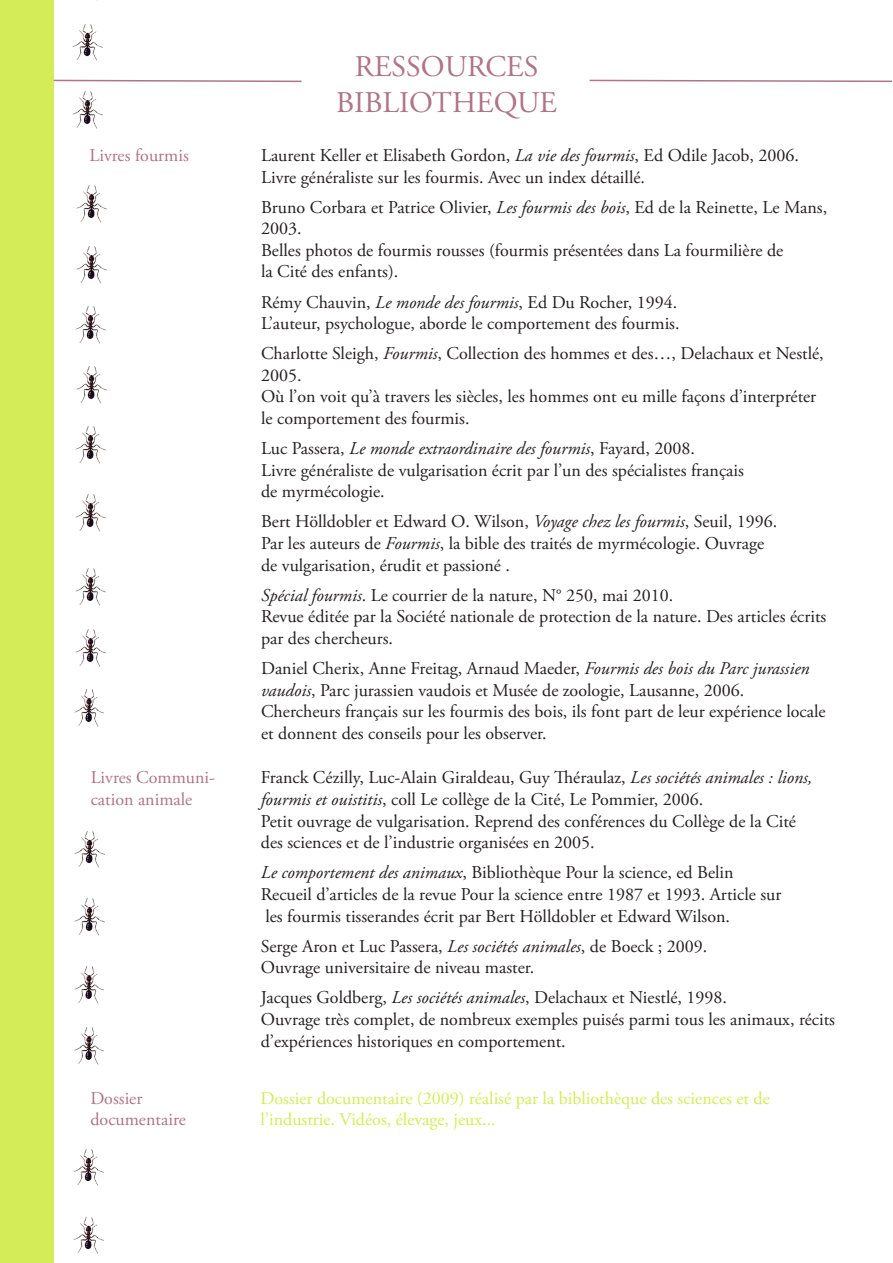
<style>
.page{position:relative;width:893px;height:1263px;background:#fff}
.page>*{position:absolute;margin:0;border:0;box-sizing:border-box;transform-origin:0 0}
.t1{font:30px/36px "Adobe Garamond Pro";color:#af7487;text-align:center}
.t2{font:18px/21.6px "Adobe Garamond Pro";color:#231f20}
.t3{font:18px/21.6px "Adobe Garamond Pro";color:#d4ec57}
.t4{font:18px/21.6px "Adobe Garamond Pro";color:#af7487}
.s1{font-style:italic}
</style>
<div class="page">
<div style="left:0;top:0;width:54px;height:1263px;background:#d4ec57"></div>
<svg style="left:53px;top:79px;width:249px;height:4px"></svg>
<svg style="left:589px;top:79px;width:304px;height:4px"></svg>
<img style="left:76px;top:426px;width:30px;height:37px">
<img style="left:76px;top:366px;width:30px;height:37px">
<img style="left:76px;top:494px;width:30px;height:37px">
<img style="left:75px;top:306px;width:30px;height:37px">
<img style="left:76px;top:246px;width:30px;height:37px">
<img style="left:76px;top:185px;width:30px;height:37px">
<img style="left:75px;top:831px;width:29px;height:37px">
<img style="left:75px;top:898px;width:29px;height:37px">
<img style="left:74px;top:689px;width:30px;height:37px">
<img style="left:75px;top:629px;width:30px;height:37px">
<img style="left:75px;top:568px;width:30px;height:37px">
<img style="left:74px;top:1149px;width:29px;height:37px">
<img style="left:74px;top:1217px;width:29px;height:37px">
<img style="left:74px;top:1027px;width:30px;height:37px">
<img style="left:74px;top:966px;width:30px;height:37px">
<img style="left:73px;top:24px;width:29px;height:37px">
<img style="left:73px;top:91px;width:29px;height:38px">
<h1 class="t1" style="left:336px;top:50px;width:223px">RESSOURCES<br>BIBLIOTHEQUE</h1>
<p class="t4" style="left:89px;top:145px;width:101px">Livres fourmis</p>
<p class="t2" style="left:261px;top:145px;width:539px">Laurent Keller et Elisabeth Gordon, <span class="s1">La vie des fourmis</span>, Ed Odile Jacob, 2006.<br>Livre généraliste sur les fourmis. Avec un index détaillé.</p>
<p class="t2" style="left:261px;top:197px;width:568px">Bruno Corbara et Patrice Olivier, <span class="s1">Les fourmis des bois</span>, Ed de la Reinette, Le Mans, 2003.<br>Belles photos de fourmis rousses (fourmis présentées dans La fourmilière de<br>la Cité des enfants).</p>
<p class="t2" style="left:261px;top:292px;width:420px">Rémy Chauvin, <span class="s1">Le monde des fourmis</span>, Ed Du Rocher, 1994.<br>L’auteur, psychologue, aborde le comportement des fourmis.</p>
<p class="t2" style="left:261px;top:343px;width:564px">Charlotte Sleigh, <span class="s1">Fourmis</span>, Collection des hommes et des…, Delachaux et Nestlé, 2005.<br>Où l’on voit qu’à travers les siècles, les hommes ont eu mille façons d’interpréter le comportement des fourmis.</p>
<p class="t2" style="left:261px;top:438px;width:484px">Luc Passera, <span class="s1">Le monde extraordinaire des fourmis</span>, Fayard, 2008.<br>Livre généraliste de vulgarisation écrit par l’un des spécialistes français de myrmécologie.</p>
<p class="t2" style="left:261px;top:512px;width:518px">Bert Hölldobler et Edward O. Wilson, <span class="s1">Voyage chez les fourmis</span>, Seuil, 1996.<br>Par les auteurs de <span class="s1">Fourmis</span>, la bible des traités de myrmécologie. Ouvrage de vulgarisation, érudit et passioné .</p>
<p class="t2" style="left:261px;top:585px;width:567px"><span class="s1">Spécial fourmis</span>. Le courrier de la nature, N° 250, mai 2010.<br>Revue éditée par la Société nationale de protection de la nature. Des articles écrits par des chercheurs.</p>
<p class="t2" style="left:261px;top:658px;width:566px">Daniel Cherix, Anne Freitag, Arnaud Maeder, <span class="s1">Fourmis des bois du Parc jurassien vaudois</span>, Parc jurassien vaudois et Musée de zoologie, Lausanne, 2006.<br>Chercheurs français sur les fourmis des bois, ils font part de leur expérience locale et donnent des conseils pour les observer.</p>
<p class="t4" style="left:91px;top:767px;width:126px">Livres Communi&shy;cation animale</p>
<p class="t2" style="left:261px;top:767px;width:553px">Franck Cézilly, Luc-Alain Giraldeau, Guy Théraulaz, <span class="s1">Les sociétés animales : lions, fourmis et ouistitis</span>, coll Le collège de la Cité, Le Pommier, 2006.<br>Petit ouvrage de vulgarisation. Reprend des conférences du Collège de la Cité des sciences et de l’industrie organisées en 2005.</p>
<p class="t2" style="left:261px;top:862px;width:522px"><span class="s1">Le comportement des animaux</span>, Bibliothèque Pour la science, ed Belin<br>Recueil d’articles de la revue Pour la science entre 1987 et 1993. Article sur les fourmis tisserandes écrit par Bert Hölldobler et Edward Wilson.</p>
<p class="t2" style="left:261px;top:936px;width:448px">Serge Aron et Luc Passera, <span class="s1">Les sociétés animales</span>, de Boeck ; 2009.<br>Ouvrage universitaire de niveau master.</p>
<p class="t2" style="left:261px;top:987px;width:576px">Jacques Goldberg, <span class="s1">Les sociétés animales</span>, Delachaux et Niestlé, 1998.<br>Ouvrage très complet, de nombreux exemples puisés parmi tous les animaux, récits d’expériences historiques en comportement.</p>
<p class="t4" style="left:90px;top:1088px;width:97px">Dossier documentaire</p>
<p class="t3" style="left:261px;top:1088px;width:511px">Dossier documentaire (2009) réalisé par la bibliothèque des sciences et de l’industrie. Vidéos, élevage, jeux...</p>
</div>
